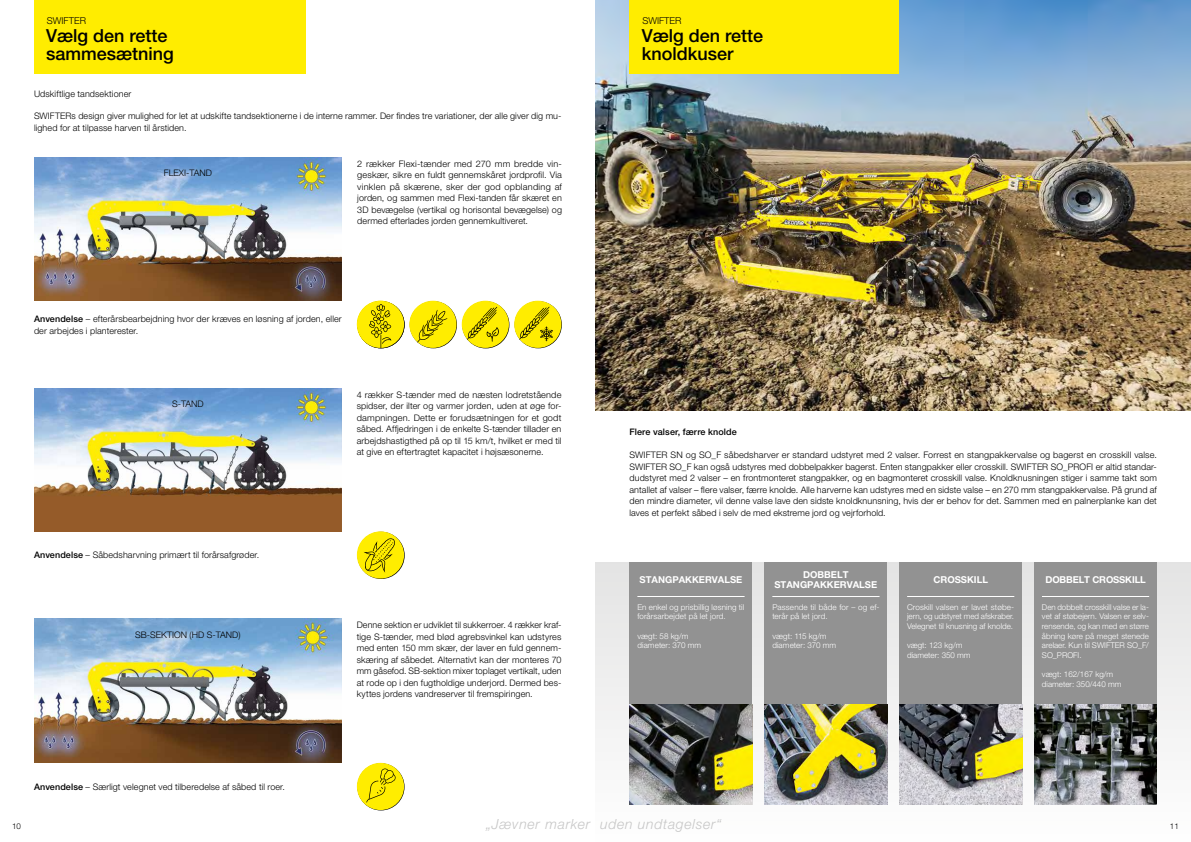
<style>
.page{position:relative;width:1191px;height:842px;background:#fff}
.page>*{position:absolute;margin:0;border:0;box-sizing:border-box;transform-origin:0 0}
.t1{font:500 18px/18px "Helvetica Neue LT Pro";color:#000}
.t2{font:italic 300 14px "Helvetica Neue LT Pro";letter-spacing:.05em;color:#c6c6c6}
.t3{font:700 9.5px/10px "Helvetica Neue LT Pro";color:#fff;text-align:center}
.t4{font:300 9.5px "Helvetica Neue LT Pro";color:#000}
.ZAKLADNI_TEXT{font:300 9px/11.5px "Helvetica Neue LT Pro";letter-spacing:.01em;color:#000;text-align:justify}
.ZAKLADNI_TEXT-2{font:500 9px "Helvetica Neue LT Pro";letter-spacing:.01em;color:#000}
.t5{font:300 8px/9.6px "Helvetica Neue LT Pro";color:#fff}
.t6{font:300 8px "Helvetica Neue LT Pro";color:#000}
.s1{font-weight:500}
</style>
<div class="page">
<div style="left:595px;top:563px;width:596px;height:279px;background:linear-gradient(to bottom,#e3e3e3,#fdfdfd)"></div>
<div style="left:764px;top:563px;width:123px;height:241px;background:#929292"></div>
<img style="left:764px;top:705px;width:123px;height:99px">
<div style="left:629px;top:563px;width:123px;height:241px;background:#929292"></div>
<img style="left:629px;top:705px;width:123px;height:99px">
<div style="left:899px;top:563px;width:123px;height:241px;background:#929292"></div>
<img style="left:899px;top:705px;width:123px;height:99px">
<div style="left:1034px;top:563px;width:123px;height:241px;background:#929292"></div>
<img style="left:1034px;top:705px;width:123px;height:99px">
<div style="left:34px;top:0;width:271px;height:74px;background:#ffed00"></div>
<img style="left:595px;top:0;width:596px;height:410px">
<div style="left:629px;top:0;width:270px;height:74px;background:#ffed00"></div>
<img style="left:34px;top:157px;width:308px;height:143px">
<img style="left:34px;top:388px;width:308px;height:143px">
<img style="left:34px;top:619px;width:308px;height:144px">
<div style="left:357px;top:301px;width:47px;height:47px;background:#ffed00;border-radius:50%"></div>
<svg style="left:369px;top:304px;width:22px;height:44px"></svg>
<div style="left:357px;top:531px;width:47px;height:48px;background:#ffed00;border-radius:50%"></div>
<svg style="left:363px;top:538px;width:32px;height:35px"></svg>
<div style="left:357px;top:763px;width:47px;height:47px;background:#ffed00;border-radius:50%"></div>
<svg style="left:366px;top:768px;width:30px;height:34px"></svg>
<svg style="left:410px;top:301px;width:47px;height:47px"></svg>
<div style="left:409px;top:301px;width:47px;height:47px;background:#ffed00;border-radius:50%"></div>
<svg style="left:417px;top:310px;width:30px;height:32px"></svg>
<div style="left:462px;top:301px;width:47px;height:47px;background:#ffed00;border-radius:50%"></div>
<svg style="left:467px;top:307px;width:32px;height:35px"></svg>
<div style="left:514px;top:301px;width:47px;height:47px;background:#ffed00;border-radius:50%"></div>
<svg style="left:519px;top:307px;width:34px;height:34px"></svg>
<hr style="left:772px;top:596px;width:107px;height:1px;background:#fff">
<hr style="left:637px;top:596px;width:107px;height:1px;background:#fff">
<hr style="left:907px;top:596px;width:107px;height:1px;background:#fff">
<hr style="left:1042px;top:596px;width:107px;height:1px;background:#fff">
<p class="t4" style="left:47px;top:14px;width:41px">SWIFTER</p>
<p class="t4" style="left:642px;top:14px;width:41px">SWIFTER</p>
<p class="t1" style="left:46px;top:27px;width:129px">Vælg den rette sammesætning</p>
<p class="t1" style="left:642px;top:27px;width:123px">Vælg den rette knoldkuser</p>
<p class="ZAKLADNI_TEXT" style="left:34px;top:88px;width:99px">Udskiftlige tandsektioner</p>
<p class="ZAKLADNI_TEXT" style="left:34px;top:110px;width:529px">SWIFTERs design giver mulighed for let at udskifte tandsektionerne i de interne rammer. Der findes tre variationer, der alle giver dig mu&shy;lighed for at tilpasse harven til årstiden.</p>
<p class="ZAKLADNI_TEXT" style="left:164px;top:167px;width:50px">FLEXI-TAND</p>
<p class="ZAKLADNI_TEXT" style="left:357px;top:158px;width:206px">2 rækker Flexi-tænder med 270 mm bredde vin&shy;geskær, sikre en fuldt gennemskåret jordprofil. Via vinklen på skærene, sker der god opblanding af jorden, og sammen med Flexi-tanden får skæret en 3D bevægelse (vertikal og horisontal bevægelse) og dermed efterlades jorden gennemkultiveret.</p>
<p class="ZAKLADNI_TEXT" style="left:34px;top:313px;width:309px"><span class="s1">Anvendelse</span> – efterårsbearbejdning hvor der kræves en løsning af jorden, eller der arbejdes i planterester.</p>
<p class="ZAKLADNI_TEXT" style="left:172px;top:398px;width:33px">S-TAND</p>
<p class="ZAKLADNI_TEXT" style="left:357px;top:388px;width:206px">4 rækker S-tænder med de næsten lodretstående spidser, der ilter og varmer jorden, uden at øge for&shy;dampningen. Dette er forudsætningen for et godt såbed. Affjedringen i de enkelte S-tænder tillader en arbejdshastigthed på op til 15 km/t, hvilket er med til at give en eftertragtet kapacitet i højsæsonerne.</p>
<p class="ZAKLADNI_TEXT" style="left:34px;top:549px;width:227px"><span class="s1">Anvendelse</span> – Såbedsharvning primært til forårsafgrøder.</p>
<p class="ZAKLADNI_TEXT" style="left:135px;top:628px;width:107px">SB-SEKTION (HD S-TAND)</p>
<p class="ZAKLADNI_TEXT" style="left:34px;top:781px;width:252px"><span class="s1">Anvendelse</span> – Særligt velegnet ved tilberedelse af såbed til roer.</p>
<p class="ZAKLADNI_TEXT" style="left:357px;top:619px;width:206px">Denne sektion er udviklet til sukkerroer. 4 rækker kraf&shy;tige S-tænder, med blød agrebsvinkel kan udstyres med enten 150 mm skær, der laver en fuld gennem&shy;skæring af såbedet. Alternativt kan der monteres 70 mm gåsefod. SB-sektion mixer toplaget vertikalt, uden at rode op i den fugtholdige underjord. Dermed bes&shy;kyttes jordens vandreserver til fremspiringen.</p>
<p class="ZAKLADNI_TEXT-2" style="left:629px;top:427px;width:109px">Flere valser, færre knolde</p>
<p class="ZAKLADNI_TEXT" style="left:629px;top:449px;width:529px">SWIFTER SN og SO_F såbedsharver er standard udstyret med 2 valser. Forrest en stangpakkervalse og bagerst en crosskill valse.<br>SWIFTER SO_F kan også udstyres med dobbelpakker bagerst. Enten stangpakker eller crosskill. SWIFTER SO_PROFI er altid standar&shy;dudstyret med 2 valser – en frontmonteret stangpakker, og en bagmonteret crosskill valse. Knoldknusningen stiger i samme takt som antallet af valser – flere valser, færre knolde. Alle harverne kan udstyres med en sidste valse – en 270 mm stangpakkervalse. På grund af den mindre diameter, vil denne valse lave den sidste knoldknunsning, hvis der er behov for det. Sammen med en palnerplanke kan det laves et perfekt såbed i selv de med ekstreme jord og vejrforhold.</p>
<p class="t3" style="left:774px;top:569px;width:104px">DOBBELT<br>STANGPAKKERVALSE</p>
<p class="t3" style="left:639px;top:574px;width:104px">STANGPAKKERVALSE</p>
<p class="t3" style="left:933px;top:574px;width:56px">CROSSKILL</p>
<p class="t3" style="left:1045px;top:574px;width:102px">DOBBELT CROSSKILL</p>
<p class="t5" style="left:637px;top:602px;width:108px">En enkel og prisbillig løsning til forårsarbejdet på let jord.</p>
<p class="t5" style="left:637px;top:631px;width:53px">vægt: 58 kg/m</p>
<p class="t5" style="left:637px;top:640px;width:65px">diameter: 370 mm</p>
<p class="t5" style="left:772px;top:602px;width:108px">Passende til både for – og ef&shy;terår på let jord.</p>
<p class="t5" style="left:772px;top:631px;width:56px">vægt: 115 kg/m</p>
<p class="t5" style="left:772px;top:640px;width:65px">diameter: 370 mm</p>
<p class="t5" style="left:907px;top:602px;width:108px;text-align:justify">Croskill valsen er lavet støbe&shy;jern, og udstyret med afskraber.<br>Velegnet til knusning af knolde.</p>
<p class="t5" style="left:907px;top:640px;width:57px">vægt: 123 kg/m</p>
<p class="t5" style="left:907px;top:650px;width:65px">diameter: 350 mm</p>
<p class="t5" style="left:1042px;top:602px;width:108px;text-align:justify">Den dobbelt crosskill valse er la&shy;vet af støbejern. Valsen er selv&shy;rensende, og kan med en større åbning køre på meget stenede arelaer. Kun til SWIFTER SO_F/ SO_PROFI.</p>
<p class="t5" style="left:1042px;top:669px;width:73px">vægt: 162/167 kg/m</p>
<p class="t5" style="left:1042px;top:679px;width:81px">diameter: 350/440 mm</p>
<p class="t2" style="left:486px;top:815px;width:237px">„Jævner marker uden undtagelser“</p>
<p class="t6" style="left:12px;top:821px;width:10px">10</p>
<p class="t6" style="left:1170px;top:821px;width:10px">11</p>
</div>
